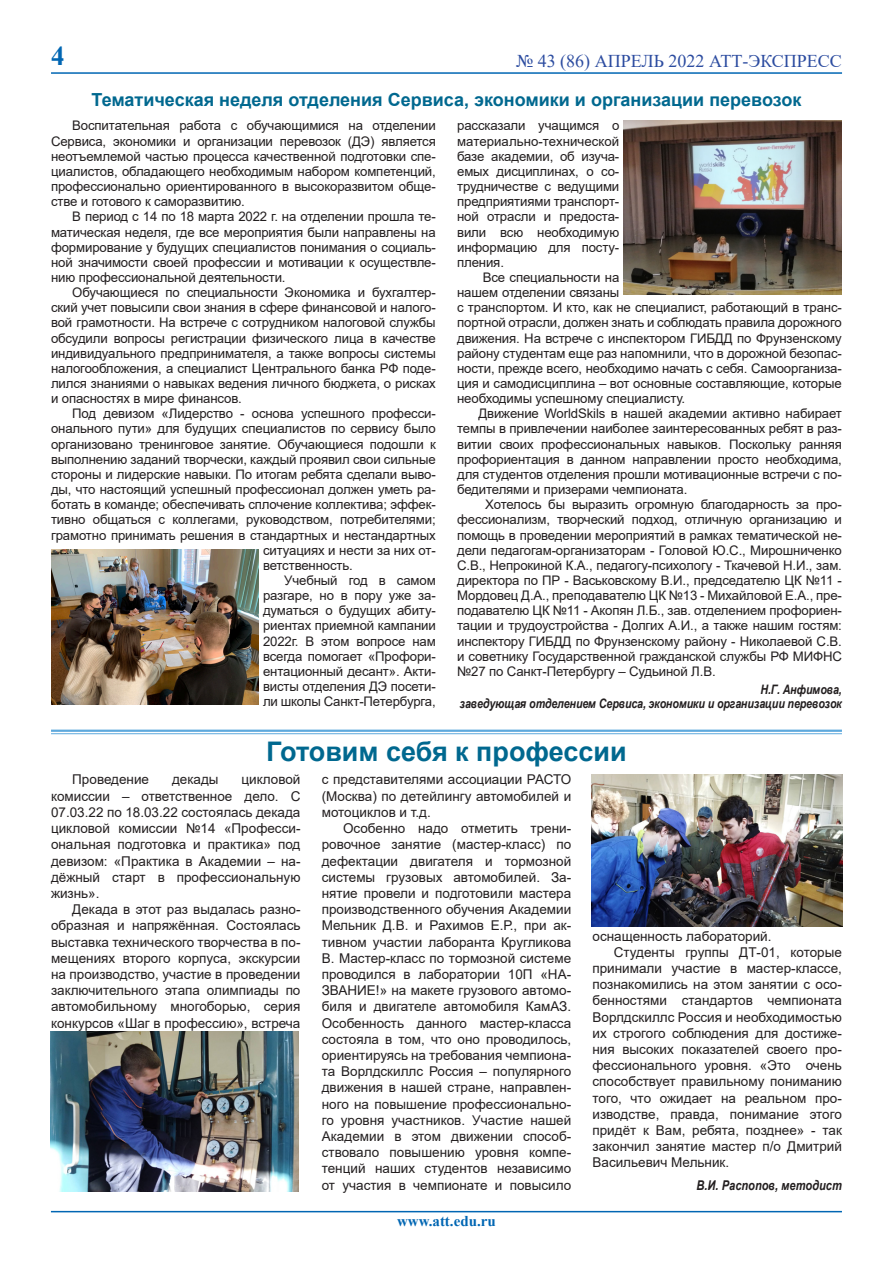
<style>
.page{position:relative;width:893px;height:1263px;background:#fff}
.page>*{position:absolute;margin:0;border:0;box-sizing:border-box;transform-origin:0 0}
.t1{font:700 27px "Arial";color:#00688f}
.t2{font:700 27px "Times New Roman";color:#0166b3}
.t3{font:700 18px "Arial";color:#00688f}
.t4{font:18px "Times New Roman";color:#2c4ca0}
.t5{font:700 15px "Times New Roman";color:#0166b3}
.t6{font:13.5px/16.2px "Arial";color:#231f20;text-align:justify}
.t7{font:italic 700 13.5px "Arial Narrow";color:#231f20}
.t8{font:13.2px/15.1px "Arial";letter-spacing:-.01em;color:#231f20;text-align:justify}
.t9{font:italic 700 13.05px/14.4px "Arial Narrow";letter-spacing:-.01em;color:#231f20;text-align:right}
</style>
<div class="page">
<hr style="left:51px;top:1211px;width:791px;height:1px;background:#0166b3">
<hr style="left:51px;top:72px;width:791px;height:2px;background:#0166b3">
<img style="left:51px;top:549px;width:208px;height:156px">
<img style="left:624px;top:121px;width:218px;height:174px">
<img style="left:592px;top:775px;width:251px;height:151px">
<img style="left:51px;top:1031px;width:248px;height:161px">
<hr style="left:51px;top:730px;width:791px;height:2px;background:#5ea9dd">
<hr style="left:51px;top:733px;width:791px;height:1px;background:#5ea9dd">
<h1 class="t2" style="left:51px;top:37px;width:15px">4</h1>
<h2 class="t4" style="left:516px;top:48px;width:327px">№ 43 (86) АПРЕЛЬ 2022 АТТ-ЭКСПРЕСС</h2>
<p class="t3" style="left:92px;top:87px;width:711px">Тематическая неделя отделения Сервиса, экономики и организации перевозок</p>
<p class="t8" style="left:51px;top:118px;width:386px;text-indent:21px">Воспитательная работа с обучающимися на отделении Сервиса, экономики и организации перевозок (ДЭ) является неотъемлемой частью процесса качественной подготовки спе&shy;циалистов, обладающего необходимым набором компетенций, профессионально ориентированного в высокоразвитом обще&shy;стве и готового к саморазвитию.</p>
<p class="t8" style="left:51px;top:209px;width:386px;text-indent:21px">В период с 14 по 18 марта 2022 г. на отделении прошла те&shy;матическая неделя, где все мероприятия были направлены на формирование у будущих специалистов понимания о социаль&shy;ной значимости своей профессии и мотивации к осуществле&shy;нию профессиональной деятельности.</p>
<p class="t8" style="left:51px;top:285px;width:386px;text-indent:21px">Обучающиеся по специальности Экономика и бухгалтер&shy;ский учет повысили свои знания в сфере финансовой и налого&shy;вой грамотности. На встрече с сотрудником налоговой службы обсудили вопросы регистрации физического лица в качестве индивидуального предпринимателя, а также вопросы системы налогообложения, а специалист Центрального банка РФ поде&shy;лился знаниями о навыках ведения личного бюджета, о рисках и опасностях в мире финансов.</p>
<p class="t8" style="left:72px;top:406px;width:365px">Под девизом «Лидерство - основа успешного професси-</p>
<p class="t8" style="left:51px;top:421px;width:386px">онального пути» для будущих специалистов по сервису было</p>
<p class="t8" style="left:51px;top:436px;width:386px">организовано тренинговое занятие. Обучающиеся подошли к</p>
<p class="t8" style="left:51px;top:451px;width:386px">выполнению заданий творчески, каждый проявил свои сильные</p>
<p class="t8" style="left:51px;top:467px;width:386px">стороны и лидерские навыки. По итогам ребята сделали выво-</p>
<p class="t8" style="left:51px;top:482px;width:386px">ды, что настоящий успешный профессионал должен уметь ра-</p>
<p class="t8" style="left:51px;top:497px;width:386px">ботать в команде; обеспечивать сплочение коллектива; эффек-</p>
<p class="t8" style="left:51px;top:512px;width:386px">тивно общаться с коллегами, руководством, потребителями;</p>
<p class="t8" style="left:51px;top:527px;width:386px">грамотно принимать решения в стандартных и нестандартных</p>
<p class="t8" style="left:263px;top:542px;width:174px">ситуациях и нести за них от-</p>
<p class="t8" style="left:263px;top:557px;width:91px">ветственность.</p>
<p class="t8" style="left:263px;top:573px;width:174px;text-indent:21px">Учебный год в самом разгаре, но в пору уже за&shy;думаться о будущих абиту&shy;риентах приемной кампании 2022г. В этом вопросе нам всегда помогает «Профори&shy;ентационный десант». Акти&shy;висты отделения ДЭ посети&shy;ли школы Санкт-Петербурга,</p>
<p class="t8" style="left:457px;top:118px;width:164px">рассказали учащимся о материально-технической базе академии, об изуча&shy;емых дисциплинах, о со&shy;трудничестве с ведущими предприятиями транспорт&shy;ной отрасли и предоста&shy;вили всю необходимую информацию для посту&shy;пления.</p>
<p class="t8" style="left:457px;top:270px;width:386px;text-align:left;text-indent:26px">Все специальности на<br>нашем отделении связаны<br>с транспортом. И кто, как не специалист, работающий в транс&shy;портной отрасли, должен знать и соблюдать правила дорожного движения. На встрече с инспектором ГИБДД по Фрунзенскому району студентам еще раз напомнили, что в дорожной безопас&shy;ности, прежде всего, необходимо начать с себя. Самоорганиза&shy;ция и самодисциплина – вот основные составляющие, которые необходимы успешному специалисту.</p>
<p class="t8" style="left:457px;top:406px;width:386px;text-indent:21px">Движение WorldSkils в нашей академии активно набирает темпы в привлечении наиболее заинтересованных ребят в раз&shy;витии своих профессиональных навыков. Поскольку ранняя профориентация в данном направлении просто необходима, для студентов отделения прошли мотивационные встречи с по&shy;бедителями и призерами чемпионата.</p>
<p class="t8" style="left:457px;top:497px;width:386px;text-indent:28px">Хотелось бы выразить огромную благодарность за про&shy;фессионализм, творческий подход, отличную организацию и помощь в проведении мероприятий в рамках тематической не&shy;дели педагогам-организаторам - Головой Ю.С., Мирошниченко С.В., Непрокиной К.А., педагогу-психологу - Ткачевой Н.И., зам. директора по ПР - Васьковскому В.И., председателю ЦК №11 - Мордовец Д.А., преподавателю ЦК №13 - Михайловой Е.А., пре&shy;подавателю ЦК №11 - Акопян Л.Б., зав. отделением профориен&shy;тации и трудоустройства - Долгих А.И., а также нашим гостям: инспектору ГИБДД по Фрунзенскому району - Николаевой С.В. и советнику Государственной гражданской службы РФ МИФНС №27 по Санкт-Петербургу – Судьиной Л.В.</p>
<p class="t9" style="left:460px;top:681px;width:384px">Н.Г. Анфимова,<br>заведующая отделением Сервиса, экономики и организации перевозок</p>
<p class="t1" style="left:266px;top:733px;width:362px">Готовим себя к профессии</p>
<p class="t6" style="left:72px;top:771px;width:78px">Проведение</p>
<p class="t6" style="left:172px;top:771px;width:48px">декады</p>
<p class="t6" style="left:51px;top:771px;width:251px;text-indent:191px">цикловой комиссии – ответственное дело. С 07.03.22 по 18.03.22 состоялась декада цикловой комиссии №14 «Професси&shy;ональная подготовка и практика» под девизом: «Практика в Академии – на&shy;дёжный старт в профессиональную жизнь».</p>
<p class="t6" style="left:51px;top:901px;width:251px;text-indent:21px">Декада в этот раз выдалась разно&shy;образная и напряжённая. Состоялась выставка технического творчества в по&shy;мещениях второго корпуса, экскурсии на производство, участие в проведении заключительного этапа олимпиады по автомобильному многоборью, серия конкурсов «Шаг в профессию», встреча</p>
<p class="t6" style="left:322px;top:771px;width:251px">с представителями ассоциации РАСТО (Москва) по детейлингу автомобилей и мотоциклов и т.д.</p>
<p class="t6" style="left:322px;top:820px;width:251px;text-indent:21px">Особенно надо отметить трени&shy;ровочное занятие (мастер-класс) по дефектации двигателя и тормозной системы грузовых автомобилей. За&shy;нятие провели и подготовили мастера производственного обучения Академии Мельник Д.В. и Рахимов Е.Р., при ак&shy;тивном участии лаборанта Кругликова В. Мастер-класс по тормозной системе проводился в лаборатории 10П «НА-ЗВАНИЕ!» на макете грузового автомо&shy;биля и двигателе автомобиля КамАЗ.<br>Особенность данного мастер-класса состояла в том, что оно проводилось, ориентируясь на требования чемпиона&shy;та Ворлдскиллс Россия – популярного движения в нашей стране, направлен&shy;ного на повышение профессионально&shy;го уровня участников. Участие нашей Академии в этом движении способ&shy;ствовало повышению уровня компе&shy;тенций наших студентов независимо от участия в чемпионате и повысило</p>
<p class="t5" style="left:397px;top:1210px;width:100px">www.att.edu.ru</p>
<p class="t6" style="left:592px;top:927px;width:181px">оснащенность лабораторий.</p>
<p class="t6" style="left:592px;top:944px;width:251px;text-indent:21px">Студенты группы ДТ-01, которые принимали участие в мастер-классе, познакомились на этом занятии с осо&shy;бенностями стандартов чемпионата Ворлдскиллс Россия и необходимостью их строгого соблюдения для достиже&shy;ния высоких показателей своего про&shy;фессионального уровня. «Это очень способствует правильному пониманию того, что ожидает на реальном про&shy;изводстве, правда, понимание этого придёт к Вам, ребята, позднее» - так закончил занятие мастер п/о Дмитрий Васильевич Мельник.</p>
<p class="t7" style="left:697px;top:1175px;width:147px">В.И. Распопов, методист</p>
</div>
